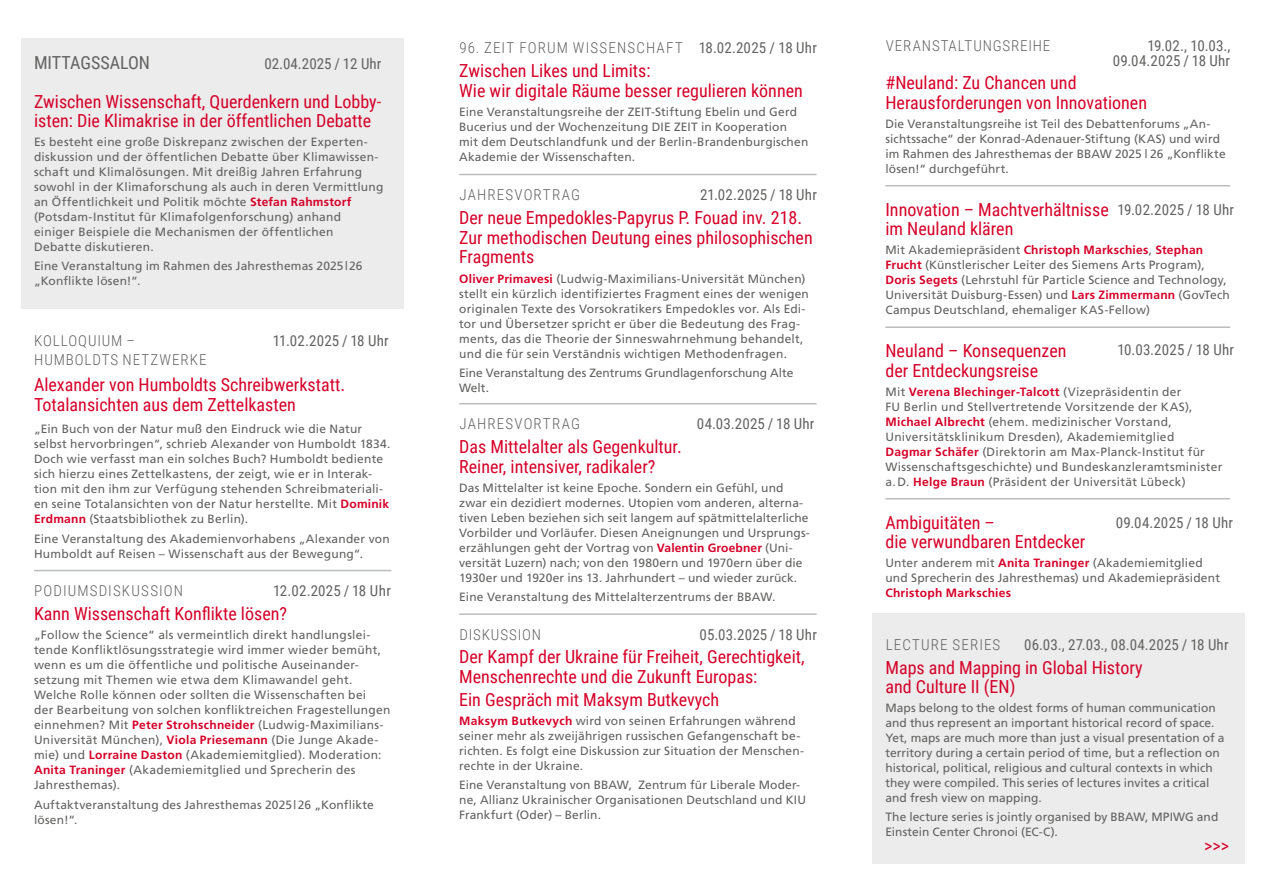
<style>
.page{position:relative;width:1268px;height:893px;background:#fff}
.page>*{position:absolute;margin:0;border:0;box-sizing:border-box;transform-origin:0 0}
.t1{font:18px/19.5px "Roboto Condensed";color:#d60029}
.t2{font:18px "Roboto Condensed";color:#626261}
.t3{font:15px/15px "Roboto Condensed";letter-spacing:.01em;color:#626261;text-align:right}
.t4{font:300 15px "Roboto Condensed";letter-spacing:.07em;color:#626261}
.t5{font:300 15px "Roboto Condensed";letter-spacing:.05em;color:#626261}
.t6{font:12px/15px "Frutiger";letter-spacing:.015em;color:#626261}
.t7{font:700 12px "Frutiger";letter-spacing:.025em;color:#d60029}
.s1{font-weight:700;color:#d60029}
.s2{font-weight:400}
</style>
<div class="page">
<hr style="left:459px;top:174px;width:357px;height:1px;background:#bbbcbc">
<hr style="left:459px;top:403px;width:357px;height:1px;background:#bbbcbc">
<hr style="left:459px;top:613px;width:357px;height:2px;background:#bbbcbc">
<div style="left:21px;top:38px;width:383px;height:270px;background:#ececec"></div>
<div style="left:871px;top:613px;width:372px;height:251px;background:#ececec"></div>
<hr style="left:34px;top:570px;width:357px;height:1px;background:#bbbcbc">
<hr style="left:885px;top:185px;width:344px;height:1px;background:#bbbcbc">
<hr style="left:885px;top:326px;width:344px;height:2px;background:#bbbcbc">
<hr style="left:885px;top:498px;width:344px;height:1px;background:#bbbcbc">
<h1 class="t2" style="left:34px;top:50px;width:117px">MITTAGSSALON</h1>
<p class="t3" style="left:264px;top:55px;width:118px">02.04.2025 / 12 Uhr</p>
<h1 class="t1" style="left:34px;top:91px;width:348px">Zwischen Wissenschaft, Querdenkern und Lobby&shy;isten: Die Klimakrise in der öffentlichen Debatte</h1>
<p class="t6" style="left:34px;top:134px;width:351px">Es besteht eine große Diskrepanz zwischen der Experten&shy;diskussion und der öffentlichen Debatte über Klimawissen&shy;schaft und Klimalösungen. Mit dreißig Jahren Erfahrung sowohl in der Klimaforschung als auch in deren Vermittlung an Öffentlichkeit und Politik möchte <span class="s1">Stefan Rahmstorf </span>(Potsdam-Institut für Klimafolgenforschung) anhand einiger Beispiele die Mechanismen der öffentlichen Debatte diskutieren.</p>
<p class="t6" style="left:34px;top:259px;width:330px">Eine Veranstaltung im Rahmen des Jahresthemas 2025|26 „Konflikte lösen!“.</p>
<p class="t4" style="left:34px;top:330px;width:102px">KOLLOQUIUM –</p>
<p class="t3" style="left:273px;top:332px;width:117px">11.02.2025 / 18 Uhr</p>
<p class="t4" style="left:34px;top:349px;width:174px">HUMBOLDTS NETZWERKE</p>
<h1 class="t1" style="left:34px;top:374px;width:312px">Alexander von Humboldts Schreibwerkstatt.<br>Totalansichten aus dem Zettelkasten</h1>
<p class="t6" style="left:34px;top:421px;width:358px">„Ein Buch von der Natur muß den Eindruck wie die Natur selbst hervorbringen“, schrieb Alexander von Humboldt 1834.<br>Doch wie verfasst man ein solches Buch? Humboldt bediente sich hierzu eines Zettelkastens, der zeigt, wie er in Interak&shy;tion mit den ihm zur Verfügung stehenden Schreibmateriali&shy;en seine Totalansichten von der Natur herstellte. Mit <span class="s1">Dominik Erdmann</span> (Staatsbibliothek zu Berlin).</p>
<p class="t6" style="left:34px;top:531px;width:357px">Eine Veranstaltung des Akademienvorhabens „Alexander von<br>Humboldt auf Reisen – Wissenschaft aus der Bewegung“.</p>
<p class="t4" style="left:34px;top:580px;width:150px">PODIUMSDISKUSSION</p>
<p class="t3" style="left:273px;top:583px;width:119px">12.02.2025 / 18 Uhr</p>
<h1 class="t1" style="left:34px;top:603px;width:254px">Kann Wissenschaft Konflikte lösen?</h1>
<p class="t6" style="left:34px;top:627px;width:358px">„Follow the Science“ als vermeintlich direkt handlungslei&shy;tende Konfliktlösungsstrategie wird immer wieder bemüht, wenn es um die öffentliche und politische Auseinander&shy;setzung mit Themen wie etwa dem Klimawandel geht.<br>Welche Rolle können oder sollten die Wissenschaften bei<br>der Bearbeitung von solchen konfliktreichen Fragestellungen einnehmen? Mit <span class="s1">Peter Strohschneider</span> (Ludwig-Maximilians-Universität München), <span class="s1">Viola Priesemann</span> (Die Junge Akade&shy;mie) und <span class="s1">Lorraine Daston</span> (Akademiemitglied). Moderation:<br><span class="s1">Anita Traninger</span> (Akademiemitglied und Sprecherin des Jahresthemas).</p>
<p class="t6" style="left:34px;top:797px;width:341px">Auftaktveranstaltung des Jahresthemas 2025|26 „Konflikte lösen!“.</p>
<p class="t4" style="left:459px;top:38px;width:359px">96. ZEIT FORUM WISSENSCHAFT <span class="s2">18.02.2025 / 18 Uhr</span></p>
<h1 class="t1" style="left:459px;top:61px;width:345px">Zwischen Likes und Limits:<br>Wie wir digitale Räume besser regulieren können</h1>
<p class="t6" style="left:459px;top:105px;width:350px">Eine Veranstaltungsreihe der ZEIT-Stiftung Ebelin und Gerd Bucerius und der Wochenzeitung DIE ZEIT in Kooperation mit dem Deutschlandfunk und der Berlin-Brandenburgischen Akademie der Wissenschaften.</p>
<p class="t4" style="left:459px;top:184px;width:122px">JAHRESVORTRAG</p>
<p class="t3" style="left:700px;top:187px;width:118px">21.02.2025 / 18 Uhr</p>
<h1 class="t1" style="left:459px;top:207px;width:355px">Der neue Empedokles-Papyrus P. Fouad inv. 218.<br>Zur methodischen Deutung eines philosophischen<br>Fragments</h1>
<p class="t6" style="left:459px;top:271px;width:351px"><span class="s1">Oliver Primavesi</span> (Ludwig-Maximilians-Universität München) stellt ein kürzlich identifiziertes Fragment eines der wenigen originalen Texte des Vorsokratikers Empedokles vor. Als Edi&shy;tor und Übersetzer spricht er über die Bedeutung des Frag&shy;ments, das die Theorie der Sinneswahrnehmung behandelt, und die für sein Verständnis wichtigen Methodenfragen.</p>
<p class="t6" style="left:459px;top:365px;width:336px">Eine Veranstaltung des Zentrums Grundlagenforschung Alte<br>Welt.</p>
<p class="t4" style="left:459px;top:414px;width:122px">JAHRESVORTRAG</p>
<p class="t3" style="left:696px;top:416px;width:119px">04.03.2025 / 18 Uhr</p>
<h1 class="t1" style="left:459px;top:437px;width:224px">Das Mittelalter als Gegenkultur.<br>Reiner, intensiver, radikaler?</h1>
<p class="t6" style="left:459px;top:480px;width:352px">Das Mittelalter ist keine Epoche. Sondern ein Gefühl, und zwar ein dezidiert modernes. Utopien vom anderen, alterna&shy;tiven Leben beziehen sich seit langem auf spätmittelalterliche Vorbilder und Vorläufer. Diesen Aneignungen und Ursprungs&shy;erzählungen geht der Vortrag von <span class="s1">Valentin Groebner</span> (Uni&shy;versität Luzern) nach; von den 1980ern und 1970ern über die 1930er und 1920er ins 13. Jahrhundert – und wieder zurück.</p>
<p class="t6" style="left:459px;top:589px;width:318px">Eine Veranstaltung des Mittelalterzentrums der BBAW.</p>
<p class="t5" style="left:459px;top:624px;width:83px">DISKUSSION</p>
<p class="t3" style="left:699px;top:627px;width:119px">05.03.2025 / 18 Uhr</p>
<h1 class="t1" style="left:459px;top:646px;width:347px">Der Kampf der Ukraine für Freiheit, Gerechtigkeit,<br>Menschenrechte und die Zukunft Europas:</h1>
<h1 class="t1" style="left:459px;top:689px;width:261px">Ein Gespräch mit Maksym Butkevych</h1>
<p class="t6" style="left:459px;top:713px;width:346px"><span class="s1">Maksym Butkevych</span> wird von seinen Erfahrungen während seiner mehr als zweijährigen russischen Gefangenschaft be&shy;richten. Es folgt eine Diskussion zur Situation der Menschen&shy;rechte in der Ukraine.</p>
<p class="t6" style="left:459px;top:777px;width:348px">Eine Veranstaltung von BBAW, Zentrum für Liberale Moder&shy;ne, Allianz Ukrainischer Organisationen Deutschland und KIU<br>Frankfurt (Oder) – Berlin.</p>
<p class="t4" style="left:885px;top:35px;width:166px">VERANSTALTUNGSREIHE</p>
<p class="t3" style="left:1112px;top:38px;width:119px">19.02., 10.03.,<br>09.04.2025 / 18 Uhr</p>
<h1 class="t1" style="left:885px;top:73px;width:263px">#Neuland: Zu Chancen und<br>Herausforderungen von Innovationen</h1>
<p class="t6" style="left:885px;top:116px;width:341px">Die Veranstaltungsreihe ist Teil des Debattenforums „An&shy;sichtssache“ der Konrad-Adenauer-Stiftung (KAS) und wird im Rahmen des Jahresthemas der BBAW 2025 | 26 „Konflikte lösen!“ durchgeführt.</p>
<h1 class="t1" style="left:885px;top:199px;width:225px">Innovation – Machtverhältnisse im Neuland klären</h1>
<p class="t6" style="left:885px;top:242px;width:346px">Mit Akademiepräsident <span class="s1">Christoph Markschies</span>, <span class="s1">Stephan Frucht</span> (Künstlerischer Leiter des Siemens Arts Program), <span class="s1">Doris Segets</span> (Lehrstuhl für Particle Science and Technology, Universität Duisburg-Essen) und <span class="s1">Lars Zimmermann</span> (GovTech Campus Deutschland, ehemaliger KAS-Fellow)</p>
<h1 class="t1" style="left:885px;top:341px;width:182px">Neuland – Konsequenzen der Entdeckungsreise</h1>
<p class="t6" style="left:885px;top:384px;width:338px">Mit <span class="s1">Verena Blechinger-Talcott</span> (Vizepräsidentin der<br>FU Berlin und Stellvertretende Vorsitzende der KAS), <span class="s1">Michael Albrecht</span> (ehem. medizinischer Vorstand, Universitätsklinikum Dresden), Akademiemitglied <span class="s1">Dagmar Schäfer</span> (Direktorin am Max-Planck-Institut für Wissenschaftsgeschichte) und Bundeskanzleramtsminister a. D. <span class="s1">Helge Braun</span> (Präsident der Universität Lübeck)</p>
<h1 class="t1" style="left:885px;top:512px;width:201px">Ambiguitäten –<br>die verwundbaren Entdecker</h1>
<p class="t6" style="left:885px;top:555px;width:336px">Unter anderem mit <span class="s1">Anita Traninger</span> (Akademiemitglied und Sprecherin des Jahresthemas) und Akademiepräsident</p>
<p class="t7" style="left:885px;top:586px;width:127px">Christoph Markschies</p>
<p class="t4" style="left:885px;top:634px;width:116px">LECTURE SERIES</p>
<p class="t3" style="left:1023px;top:636px;width:206px">06.03., 27.03., 08.04.2025 / 18 Uhr</p>
<h1 class="t1" style="left:885px;top:657px;width:258px">Maps and Mapping in Global History and Culture II (EN)</h1>
<p class="t6" style="left:885px;top:700px;width:340px">Maps belong to the oldest forms of human communication and thus represent an important historical record of space.<br>Yet, maps are much more than just a visual presentation of a territory during a certain period of time, but a reflection on historical, political, religious and cultural contexts in which they were compiled. This series of lectures invites a critical and fresh view on mapping.</p>
<p class="t6" style="left:885px;top:810px;width:334px">The lecture series is jointly organised by BBAW, MPIWG and<br>Einstein Center Chronoi (EC-C).</p>
<p class="t3" style="left:1117px;top:201px;width:118px">19.02.2025 / 18 Uhr</p>
<p class="t3" style="left:1117px;top:342px;width:118px">10.03.2025 / 18 Uhr</p>
<p class="t3" style="left:1115px;top:515px;width:119px">09.04.2025 / 18 Uhr</p>
<h1 class="t1" style="left:1203px;top:835px;width:26px">&gt;&gt;&gt;</h1>
</div>
